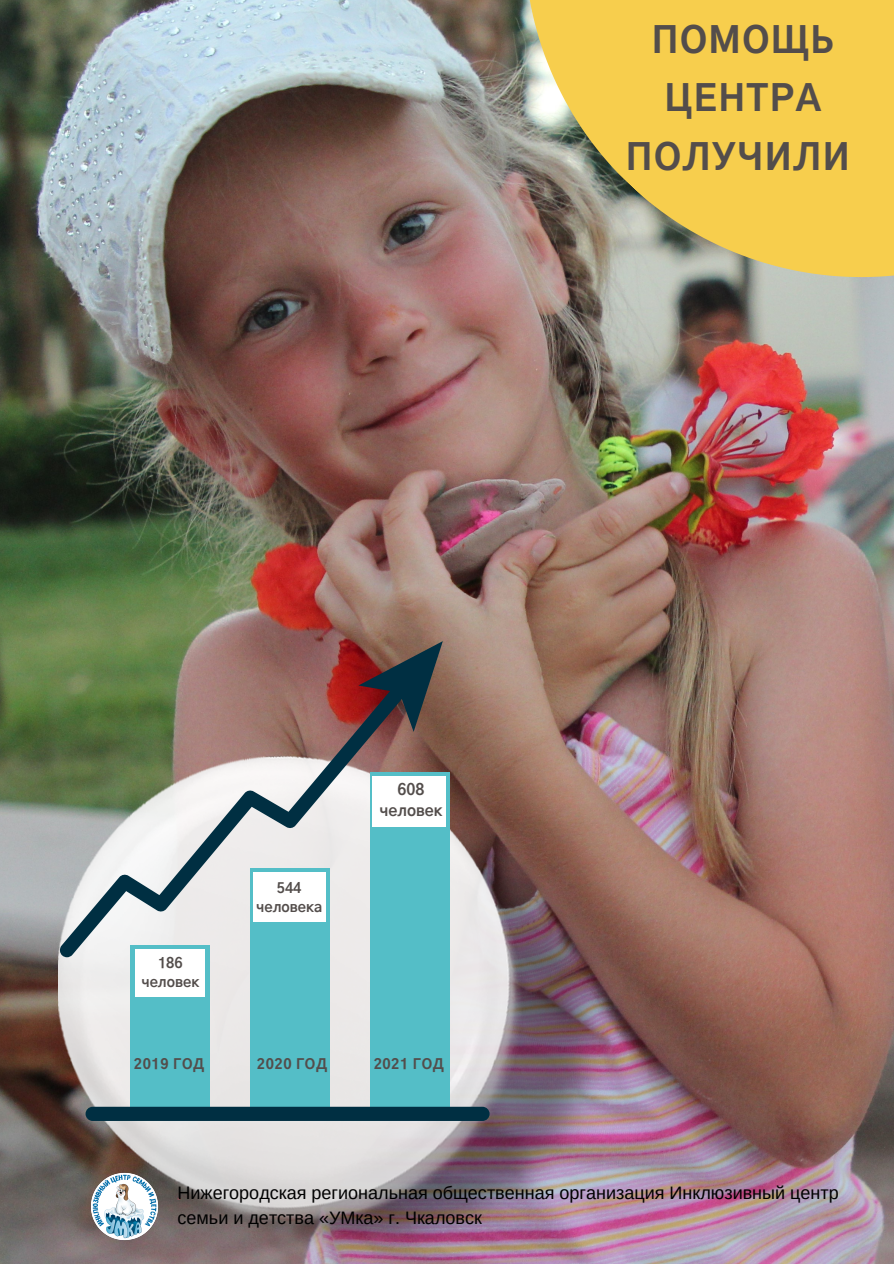
<style>
.page{position:relative;width:894px;height:1264px;background:#fff}
.page>*{position:absolute;margin:0;border:0;box-sizing:border-box;transform-origin:0 0}
.t1{font:800 35.7px/58.5px "Gothic A1";letter-spacing:.04em;color:#534d4b;text-align:center}
.t2{font:18px/24.8px "Arimo";color:#000}
.t3{font:700 15.3px/21.1px "Gothic A1";color:#534d4b;text-align:center}
.t4{font:700 14.1px/18.6px "Gothic A1";color:#534d4b;text-align:center}
.t5{font:800 13.8px "Gothic A1";letter-spacing:.04em;color:#534d4b}
</style>
<div class="page">
<img style="left:0;top:0;width:893px;height:1263px">
<img style="left:59px;top:728px;width:565px;height:535px">
<img style="left:89px;top:1171px;width:70px;height:70px">
<div style="left:130px;top:945px;width:80px;height:168px;background:#54bec7"></div>
<div style="left:250px;top:868px;width:80px;height:245px;background:#54bec7"></div>
<div style="left:370px;top:772px;width:79px;height:341px;background:#54bec7"></div>
<div style="left:85px;top:1106px;width:404px;height:14px;background:#002f42;border-radius:7px"></div>
<svg style="left:59px;top:680px;width:350px;height:277px"></svg>
<svg style="left:358px;top:641px;width:84px;height:91px;background:#4e3c3e"></svg>
<div style="left:135px;top:949px;width:69px;height:47px;background:#fff"></div>
<div style="left:254px;top:872px;width:72px;height:50px;background:#fff"></div>
<div style="left:372px;top:776px;width:73px;height:51px;background:#fff"></div>
<img style="left:385px;top:0;width:508px;height:416px">
<p class="t1" style="left:625px;top:13px;width:225px">ПОМОЩЬ<br>ЦЕНТРА<br>ПОЛУЧИЛИ</p>
<p class="t4" style="left:141px;top:954px;width:59px">186 человек</p>
<p class="t5" style="left:134px;top:1058px;width:72px">2019 ГОД</p>
<p class="t4" style="left:256px;top:880px;width:67px">544 человека</p>
<p class="t3" style="left:379px;top:779px;width:64px">608 человек</p>
<p class="t5" style="left:257px;top:1058px;width:72px">2020 ГОД</p>
<p class="t5" style="left:373px;top:1058px;width:72px">2021 ГОД</p>
<p class="t2" style="left:177px;top:1180px;width:662px">Нижегородская региональная общественная организация Инклюзивный центр семьи и детства «УМка» г. Чкаловск</p>
</div>
